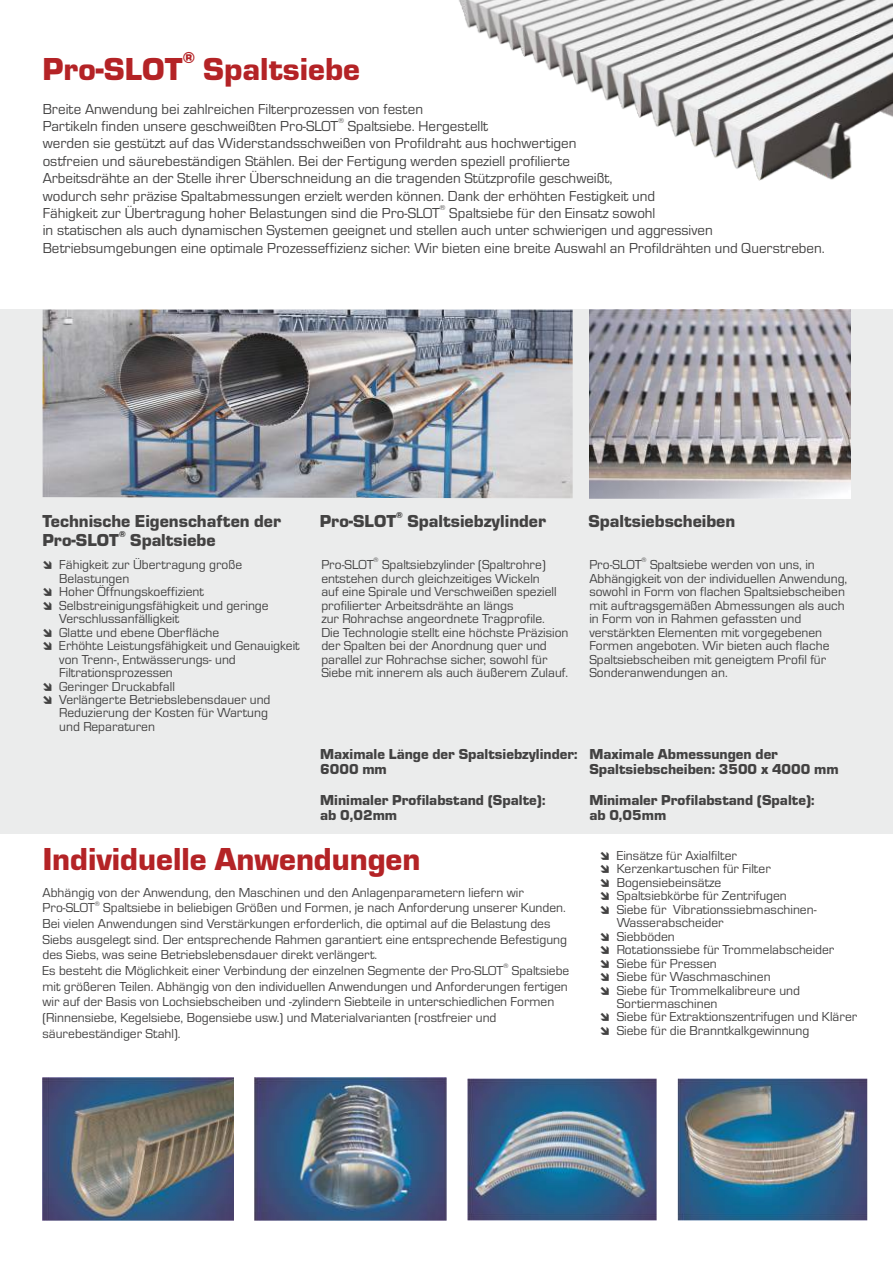
<style>
.page{position:relative;width:893px;height:1263px;background:#fff}
.page>*{position:absolute;margin:0;border:0;box-sizing:border-box;transform-origin:0 0}
.t1{font:900 33px "Eurostar";color:#b42326}
.t2{font:900 18px "Eurostar";color:#434242}
.t3{font:900 16.5px "Eurostar";color:#b42326}
.t4{font:15px/17.4px "Eurostar";color:#434242}
.t5{font:900 15px/15.3px "Eurostar";color:#434242}
.t6{font:13.5px/13.5px "Eurostar";color:#434242}
.t7{font:900 9px "Eurostar";color:#434242}
.t8{font:7.5px "Eurostar";color:#434242}
.t9{font:6.75px "Eurostar";color:#434242}
</style>
<div class="page">
<div style="left:0;top:310px;width:893px;height:524px;background:#ebecec"></div>
<img style="left:459px;top:0;width:434px;height:181px">
<img style="left:43px;top:310px;width:530px;height:188px">
<img style="left:589px;top:310px;width:261px;height:188px">
<img style="left:678px;top:1078px;width:189px;height:142px">
<img style="left:467px;top:1078px;width:190px;height:142px">
<img style="left:43px;top:1078px;width:190px;height:142px">
<img style="left:254px;top:1078px;width:192px;height:142px">
<p class="t3" style="left:183px;top:50px;width:14px">®</p>
<h1 class="t1" style="left:42px;top:54px;width:319px">Pro-SLOT Spaltsiebe</h1>
<p class="t4" style="left:43px;top:101px;width:382px">Breite Anwendung bei zahlreichen Filterprozessen von festen</p>
<p class="t8" style="left:338px;top:118px;width:7px">®</p>
<p class="t4" style="left:43px;top:118px;width:614px">Partikeln finden unsere geschweißten Pro-SLOT Spaltsiebe. Hergestellt<br>werden sie gestützt auf das Widerstandsschweißen von Profildraht aus hochwertigen<br>ostfreien und säurebeständigen Stählen. Bei der Fertigung werden speziell profilierte Arbeitsdrähte an der Stelle ihrer Überschneidung an die tragenden Stützprofile geschweißt, wodurch sehr präzise Spaltabmessungen erzielt werden können. Dank der erhöhten Festigkeit und</p>
<p class="t8" style="left:440px;top:205px;width:7px">®</p>
<p class="t4" style="left:43px;top:205px;width:784px">Fähigkeit zur Übertragung hoher Belastungen sind die Pro-SLOT Spaltsiebe für den Einsatz sowohl<br>in statischen als auch dynamischen Systemen geeignet und stellen auch unter schwierigen und aggressiven<br>Betriebsumgebungen eine optimale Prozesseffizienz sicher. Wir bieten eine breite Auswahl an Profildrähten und Querstreben.</p>
<h2 class="t2" style="left:43px;top:514px;width:240px">Technische Eigenschaften der</h2>
<p class="t7" style="left:119px;top:530px;width:8px">®</p>
<h2 class="t2" style="left:43px;top:532px;width:175px">Pro-SLOT Spaltsiebe</h2>
<p class="t6" style="left:59px;top:559px;width:242px">Fähigkeit zur Übertragung große<br>Belastungen<br>Hoher Öffnungskoeffizient<br>Selbstreinigungsfähigkeit und geringe<br>Verschlussanfälligkeit<br>Glatte und ebene Oberfläche<br>Erhöhte Leistungsfähigkeit und Genauigkeit von Trenn-, Entwässerungs- und<br>Filtrationsprozessen<br>Geringer Druckabfall<br>Verlängerte Betriebslebensdauer und<br>Reduzierung der Kosten für Wartung<br>und Reparaturen</p>
<p class="t7" style="left:396px;top:511px;width:8px">®</p>
<h2 class="t2" style="left:320px;top:514px;width:228px">Pro-SLOT Spaltsiebzylinder</h2>
<h2 class="t2" style="left:588px;top:514px;width:148px">Spaltsiebscheiben</h2>
<p class="t9" style="left:374px;top:557px;width:7px">®</p>
<p class="t6" style="left:321px;top:559px;width:249px">Pro-SLOT Spaltsiebzylinder (Spaltrohre) entstehen durch gleichzeitiges Wickeln<br>auf eine Spirale und Verschweißen speziell profilierter Arbeitsdrähte an längs<br>zur Rohrachse angeordnete Tragprofile.<br>Die Technologie stellt eine höchste Präzision der Spalten bei der Anordnung quer und parallel zur Rohrachse sicher, sowohl für Siebe mit innerem als auch äußerem Zulauf.</p>
<p class="t9" style="left:642px;top:557px;width:7px">®</p>
<p class="t6" style="left:589px;top:559px;width:259px">Pro-SLOT Spaltsiebe werden von uns, in Abhängigkeit von der individuellen Anwendung, sowohl in Form von flachen Spaltsiebscheiben mit auftragsgemäßen Abmessungen als auch in Form von in Rahmen gefassten und verstärkten Elementen mit vorgegebenen Formen angeboten. Wir bieten auch flache Spaltsiebscheiben mit geneigtem Profil für Sonderanwendungen an.</p>
<p class="t5" style="left:320px;top:747px;width:259px">Maximale Länge der Spaltsiebzylinder:<br>6000 mm</p>
<p class="t5" style="left:320px;top:793px;width:227px">Minimaler Profilabstand (Spalte): ab 0,02mm</p>
<h1 class="t1" style="left:43px;top:844px;width:379px">Individuelle Anwendungen</h1>
<p class="t6" style="left:43px;top:886px;width:483px">Abhängig von der Anwendung, den Maschinen und den Anlagenparametern liefern wir</p>
<p class="t9" style="left:95px;top:900px;width:7px">®</p>
<p class="t6" style="left:43px;top:901px;width:526px;line-height:15.6px">Pro-SLOT Spaltsiebe in beliebigen Größen und Formen, je nach Anforderung unserer Kunden.<br>Bei vielen Anwendungen sind Verstärkungen erforderlich, die optimal auf die Belastung des Siebs ausgelegt sind. Der entsprechende Rahmen garantiert eine entsprechende Befestigung des Siebs, was seine Betriebslebensdauer direkt verlängert.</p>
<p class="t9" style="left:503px;top:963px;width:7px">®</p>
<p class="t6" style="left:43px;top:964px;width:528px;line-height:15.6px">Es besteht die Möglichkeit einer Verbindung der einzelnen Segmente der Pro-SLOT Spaltsiebe mit größeren Teilen. Abhängig von den individuellen Anwendungen und Anforderungen fertigen wir auf der Basis von Lochsiebscheiben und -zylindern Siebteile in unterschiedlichen Formen (Rinnensiebe, Kegelsiebe, Bogensiebe usw.) und Materialvarianten (rostfreier und säurebeständiger Stahl).</p>
<p class="t5" style="left:589px;top:747px;width:251px">Maximale Abmessungen der<br>Spaltsiebscheiben: 3500 x 4000 mm</p>
<p class="t5" style="left:589px;top:793px;width:227px">Minimaler Profilabstand (Spalte): ab 0,05mm</p>
<p class="t6" style="left:617px;top:849px;width:242px">Einsätze für Axialfilter<br>Kerzenkartuschen für Filter<br>Bogensiebeinsätze<br>Spaltsiebkörbe für Zentrifugen<br>Siebe für Vibrationssiebmaschinen-<br>Wasserabscheider<br>Siebböden<br>Rotationssiebe für Trommelabscheider<br>Siebe für Pressen<br>Siebe für Waschmaschinen<br>Siebe für Trommelkalibreure und<br>Sortiermaschinen<br>Siebe für Extraktionszentrifugen und Klärer<br>Siebe für die Branntkalkgewinnung</p>
</div>
